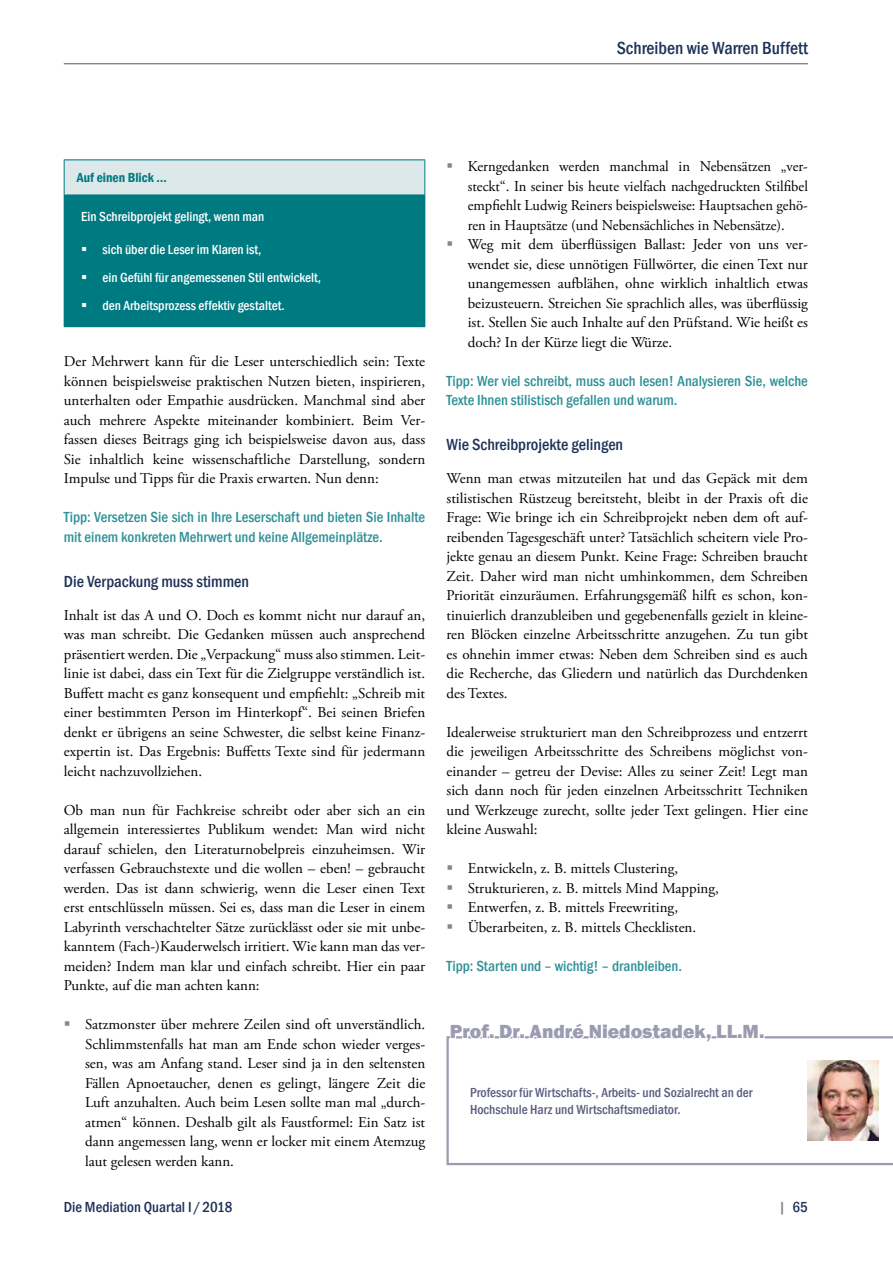
<style>
.page{position:relative;width:893px;height:1263px;background:#fff}
.page>*{position:absolute;margin:0;border:0;box-sizing:border-box;transform-origin:0 0}
.t1{font:800 19.5px "Franklin Gothic";color:#9b9bb1}
.t2{font:500 condensed 18px "Franklin Gothic";color:#1e3258}
.t3{font:500 condensed 16.5px "Franklin Gothic";color:#1e3258}
.t4{font:15px/19.5px "Adobe Garamond Pro";color:#000;text-align:justify}
.t5{font:500 condensed 15px/19.5px "Franklin Gothic";color:#2d9097}
.t6{font:500 condensed 15px "Franklin Gothic";color:#1e3258}
.t7{font:500 condensed 13.5px/28px "Franklin Gothic";color:#fff}
.t8{font:500 condensed 13.5px/16.2px "Franklin Gothic";color:#595d7f}
.t9{font:600 condensed 13.5px "Franklin Gothic";color:#007a81}
.s1{color:#868786}
</style>
<div class="page">
<hr style="left:64px;top:63px;width:744px;height:1px;background:#565655">
<div style="left:64px;top:160px;width:361px;height:35px;background:#dde8ea"></div>
<div style="left:64px;top:195px;width:361px;height:132px;background:#007a81"></div>
<hr style="left:64px;top:160px;width:361px;height:1px;background:#007a81">
<hr style="left:64px;top:160px;width:1px;height:35px;background:#007a81">
<hr style="left:424px;top:160px;width:1px;height:35px;background:#007a81">
<svg style="left:446px;top:1036px;width:447px;height:129px"></svg>
<svg style="left:449px;top:1036px;width:316px;height:15px"></svg>
<img style="left:807px;top:1061px;width:71px;height:79px">
<p class="t2" style="left:617px;top:36px;width:193px">Schreiben wie Warren Buffett</p>
<p class="t9" style="left:77px;top:169px;width:91px">Auf einen Blick …</p>
<p class="t7" style="left:81px;top:203px;width:185px">Ein Schreibprojekt gelingt, wenn man</p>
<p class="t7" style="left:102px;top:235px;width:220px">sich über die Leser im Klaren ist,<br>ein Gefühl für angemessenen Stil entwickelt, den Arbeitsprozess effektiv gestaltet.</p>
<p class="t4" style="left:64px;top:352px;width:363px">Der Mehrwert kann für die Leser unterschiedlich sein: Texte können beispielsweise praktischen Nutzen bieten, inspirieren, unterhalten oder Empathie ausdrücken. Manchmal sind aber auch mehrere Aspekte miteinander kombiniert. Beim Ver&shy;fassen dieses Beitrags ging ich beispielsweise davon aus, dass Sie inhaltlich keine wissenschaftliche Darstellung, sondern Impulse und Tipps für die Praxis erwarten. Nun denn:</p>
<p class="t5" style="left:64px;top:507px;width:363px">Tipp: Versetzen Sie sich in Ihre Leserschaft und bieten Sie Inhalte mit einem konkreten Mehrwert und keine Allgemeinplätze.</p>
<p class="t3" style="left:64px;top:570px;width:187px">Die Verpackung muss stimmen</p>
<p class="t4" style="left:64px;top:606px;width:363px">Inhalt ist das A und O. Doch es kommt nicht nur darauf an, was man schreibt. Die Gedanken müssen auch ansprechend präsentiert werden. Die „Verpackung“ muss also stimmen. Leit&shy;linie ist dabei, dass ein Text für die Zielgruppe verständlich ist.<br>Buffett macht es ganz konsequent und empfiehlt: „Schreib mit einer bestimmten Person im Hinterkopf“. Bei seinen Briefen denkt er übrigens an seine Schwester, die selbst keine Finanz&shy;expertin ist. Das Ergebnis: Buffetts Texte sind für jedermann leicht nachzuvollziehen.</p>
<p class="t4" style="left:64px;top:801px;width:363px">Ob man nun für Fachkreise schreibt oder aber sich an ein allgemein interessiertes Publikum wendet: Man wird nicht darauf schielen, den Literaturnobelpreis einzuheimsen. Wir verfassen Gebrauchstexte und die wollen – eben! – gebraucht werden. Das ist dann schwierig, wenn die Leser einen Text erst entschlüsseln müssen. Sei es, dass man die Leser in einem Labyrinth verschachtelter Sätze zurücklässt oder sie mit unbe&shy;kanntem (Fach-)Kauderwelsch irritiert. Wie kann man das ver&shy;meiden? Indem man klar und einfach schreibt. Hier ein paar Punkte, auf die man achten kann:</p>
<p class="t4" style="left:85px;top:1015px;width:342px">Satzmonster über mehrere Zeilen sind oft unverständlich.<br>Schlimmstenfalls hat man am Ende schon wieder verges&shy;sen, was am Anfang stand. Leser sind ja in den seltensten Fällen Apnoetaucher, denen es gelingt, längere Zeit die Luft anzuhalten. Auch beim Lesen sollte man mal „durch&shy;atmen“ können. Deshalb gilt als Faustformel: Ein Satz ist dann angemessen lang, wenn er locker mit einem Atemzug laut gelesen werden kann.</p>
<p class="t4" style="left:468px;top:157px;width:342px;text-align:left">Kerngedanken werden manchmal in Nebensätzen „ver&shy;steckt“. In seiner bis heute vielfach nachgedruckten Stilfibel empfiehlt Ludwig Reiners beispielsweise: Hauptsachen gehö&shy;ren in Hauptsätze (und Nebensächliches in Nebensätze).<br>Weg mit dem überflüssigen Ballast: Jeder von uns ver&shy;wendet sie, diese unnötigen Füllwörter, die einen Text nur unangemessen aufblähen, ohne wirklich inhaltlich etwas beizusteuern. Streichen Sie sprachlich alles, was überflüssig ist. Stellen Sie auch Inhalte auf den Prüfstand. Wie heißt es doch? In der Kürze liegt die Würze.</p>
<p class="t5" style="left:446px;top:371px;width:363px">Tipp: Wer viel schreibt, muss auch lesen! Analysieren Sie, welche<br>Texte Ihnen stilistisch gefallen und warum.</p>
<p class="t3" style="left:446px;top:434px;width:178px">Wie Schreibprojekte gelingen</p>
<p class="t4" style="left:446px;top:469px;width:363px">Wenn man etwas mitzuteilen hat und das Gepäck mit dem stilistischen Rüstzeug bereitsteht, bleibt in der Praxis oft die Frage: Wie bringe ich ein Schreibprojekt neben dem oft auf&shy;reibenden Tagesgeschäft unter? Tatsächlich scheitern viele Pro&shy;jekte genau an diesem Punkt. Keine Frage: Schreiben braucht Zeit. Daher wird man nicht umhinkommen, dem Schreiben Priorität einzuräumen. Erfahrungsgemäß hilft es schon, kon&shy;tinuierlich dranzubleiben und gegebenenfalls gezielt in kleine&shy;ren Blöcken einzelne Arbeitsschritte anzugehen. Zu tun gibt es ohnehin immer etwas: Neben dem Schreiben sind es auch die Recherche, das Gliedern und natürlich das Durchdenken des Textes.</p>
<p class="t4" style="left:446px;top:723px;width:363px">Idealerweise strukturiert man den Schreibprozess und entzerrt die jeweiligen Arbeitsschritte des Schreibens möglichst von&shy;einander – getreu der Devise: Alles zu seiner Zeit! Legt man sich dann noch für jeden einzelnen Arbeitsschritt Techniken und Werkzeuge zurecht, sollte jeder Text gelingen. Hier eine kleine Auswahl:</p>
<p class="t4" style="left:468px;top:859px;width:253px;text-align:left">Entwickeln, z. B. mittels Clustering, Strukturieren, z. B. mittels Mind Mapping, Entwerfen, z. B. mittels Freewriting, Überarbeiten, z. B. mittels Checklisten.</p>
<p class="t5" style="left:446px;top:956px;width:237px">Tipp: Starten und – wichtig! – dranbleiben.</p>
<h1 class="t1" style="left:450px;top:1019px;width:316px">Prof. Dr. André Niedostadek, LL.M.</h1>
<p class="t8" style="left:470px;top:1084px;width:284px">Professor für Wirtschafts-, Arbeits- und Sozialrecht an der<br>Hochschule Harz und Wirtschaftsmediator.</p>
<p class="t6" style="left:64px;top:1197px;width:170px">Die Mediation Quartal I /2018</p>
<p class="t6" style="left:778px;top:1197px;width:31px"><span class="s1">|</span> 65</p>
</div>
